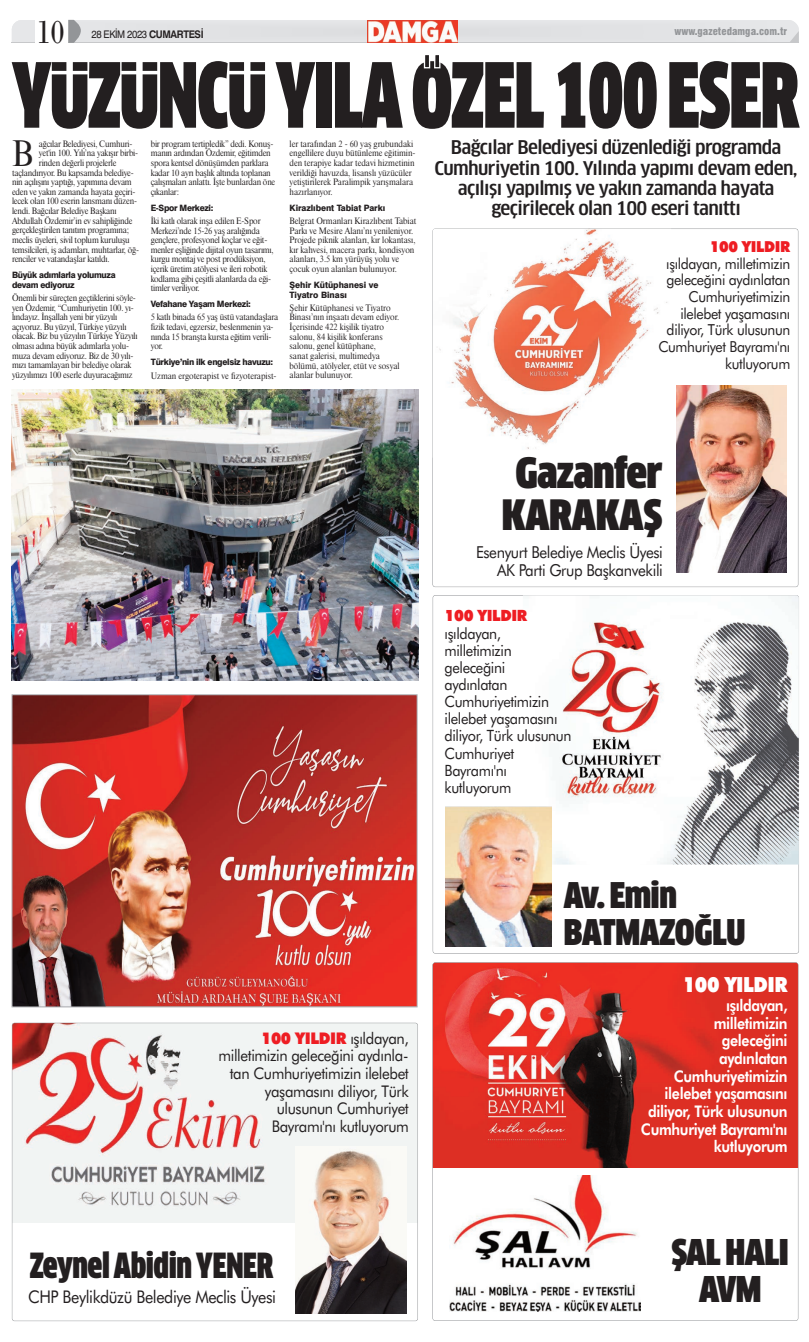
<style>
.page{position:relative;width:809px;height:1342px;background:#fff}
.page>*{position:absolute;margin:0;border:0;box-sizing:border-box;transform-origin:0 0}
.t1{font:900 condensed 87.41px "Clan Pro";letter-spacing:-.015em;color:#231f20;scale:.87 1}
.t2{font:900 condensed 40.86px/41.7px "Clan Pro";letter-spacing:-.005em;color:#231f20;text-align:center;scale:1.11 1}
.t3{font:900 condensed 34.65px/37.4px "Clan Pro";letter-spacing:-.015em;color:#231f20;text-align:center;scale:1.09 1}
.t4{font:34.65px "Bodoni";color:#231f20;scale:.84 1}
.t5{font:34.65px "Dutch 801 BT Roman Headline";color:#231f20;scale:.96 1}
.t6{font:900 condensed 34.56px/37.4px "Clan Pro";letter-spacing:-.01em;color:#231f20;scale:1.06 1}
.t7{font:900 condensed 33.86px "Clan Pro";letter-spacing:-.015em;color:#231f20;scale:.96 1}
.t8{font:900 20.82px "Futura BT";letter-spacing:-.025em;color:#fff;scale:.88 1}
.t9{font:500 condensed 18.46px/20.3px "Clan Pro";letter-spacing:-.025em;color:#231f20;text-align:center;scale:1.35 1}
.t10{font:17.5px "Futura BT";letter-spacing:-.025em;color:#231f20;scale:.92 1}
.t11{font:16.54px/18.1px "Futura BT";letter-spacing:-.025em;color:#231f20;text-align:right;scale:.92 1}
.t12{font:16.1px/17.7px "Futura BT";letter-spacing:-.025em;color:#231f20;text-align:right;scale:.93 1}
.t13{font:800 16.1px/17.7px "Futura BT";letter-spacing:-.025em;color:#fff;text-align:right;scale:.88 1}
.t14{font:15.58px/17.2px "Futura BT";letter-spacing:-.025em;color:#231f20;scale:.93 1}
.t15{font:900 15.58px "Futura BT";letter-spacing:-.025em;color:#ee1d23;scale:.93 1}
.t16{font:15.14px/16.7px "Futura BT";letter-spacing:-.025em;color:#231f20;text-align:right;scale:.93 1}
.t17{font:900 15.14px "Futura BT";letter-spacing:-.025em;color:#ee1d23;scale:.93 1}
.t18{font:900 condensed 10.5px "Swiss 721 BT";letter-spacing:.005em;color:#939598}
.t19{font:10.5px "Swiss 721 BT";letter-spacing:-.04em;color:#231f20;scale:.92 1}
.t20{font:8.75px/9.6px "Dutch 801 BT Roman Headline";letter-spacing:-.025em;color:#231f20;scale:.96 1}
.t21{font:8.75px/9.6px "Dutch 801 BT Roman Headline";letter-spacing:-.005em;color:#231f20;scale:.96 1}
.t22{font:800 8.75px/9.6px "Swiss 721 BT";letter-spacing:-.035em;color:#231f20;scale:.96 1}
.t23{font:800 8.75px/9.6px "Swiss 721 BT";letter-spacing:-.005em;color:#231f20;scale:.96 1}
.s1{font-weight:700}
.s2{font-weight:900;color:#ee1d23}
</style>
<div class="page">
<svg style="left:11px;top:19px;width:788px;height:24px;background:#e2e3e5"></svg>
<img style="left:367px;top:20px;width:91px;height:23px">
<img style="left:14px;top:696px;width:401px;height:309px">
<div style="left:12px;top:694px;width:405px;height:313px;border:1px solid #a8a9ad"></div>
<img style="left:12px;top:1023px;width:406px;height:199px">
<div style="left:12px;top:1023px;width:406px;height:298px;border:1px solid #939598;border-radius:3px"></div>
<img style="left:433px;top:229px;width:234px;height:220px">
<img style="left:523px;top:595px;width:275px;height:269px">
<img style="left:434px;top:964px;width:362px;height:203px">
<div style="left:432px;top:962px;width:366px;height:359px;border:1px solid #939598;border-radius:3px"></div>
<img style="left:295px;top:1146px;width:111px;height:167px">
<img style="left:676px;top:385px;width:110px;height:188px">
<img style="left:445px;top:807px;width:106px;height:139px">
<img style="left:449px;top:1176px;width:191px;height:135px">
<img style="left:12px;top:389px;width:406px;height:292px">
<hr style="left:425px;top:55px;width:4px;height:12px;background:#231f20">
<div style="left:424px;top:54px;width:6px;height:14px;border:1px solid #fff"></div>
<hr style="left:435px;top:55px;width:4px;height:12px;background:#231f20">
<div style="left:434px;top:54px;width:6px;height:14px;border:1px solid #fff"></div>
<h3 class="t4" style="left:37px;top:10px;width:35px">10</h3>
<p class="t19" style="left:91px;top:28px;width:123px">28 EKİM 2023 <span class="s1">CUMARTESİ</span></p>
<p class="t18" style="left:674px;top:25px;width:114px">www.gazetedamga.com.tr</p>
<h1 class="t1" style="left:12px;top:62px;width:906px">YUZUNCU YILA OZEL 100 ESER</h1>
<h3 class="t5" style="left:12px;top:134px;width:23px">B</h3>
<p class="t20" style="left:39px;top:139px;width:99px">ağcılar Belediyesi, Cumhuri-</p>
<p class="t20" style="left:39px;top:148px;width:105px">yet'in 100. Yılı’na yakışır birbi-</p>
<p class="t20" style="left:39px;top:158px;width:82px">rinden değerli projelerle</p>
<p class="t20" style="left:12px;top:168px;width:128px">taçlandırıyor. Bu kapsamda belediye-</p>
<p class="t20" style="left:12px;top:177px;width:126px">nin açılışını yaptığı, yapımına devam</p>
<p class="t20" style="left:12px;top:187px;width:130px">eden ve yakın zamanda hayata geçiri-</p>
<p class="t20" style="left:12px;top:197px;width:132px">lecek olan 100 eserin lansmanı düzen-</p>
<p class="t20" style="left:12px;top:206px;width:110px">lendi. Bağcılar Belediye Başkanı</p>
<p class="t20" style="left:12px;top:216px;width:127px">Abdullah Özdemir’in ev sahipliğinde</p>
<p class="t20" style="left:12px;top:225px;width:123px">gerçekleştirilen tanıtım programına;</p>
<p class="t20" style="left:12px;top:235px;width:124px">meclis üyeleri, sivil toplum kuruluşu</p>
<p class="t20" style="left:12px;top:245px;width:134px">temsilcileri, iş adamları, muhtarlar, öğ-</p>
<p class="t20" style="left:12px;top:254px;width:103px">renciler ve vatandaşlar katıldı.</p>
<p class="t22" style="left:12px;top:270px;width:109px">Büyük adımlarla yolumuza devam ediyoruz</p>
<p class="t20" style="left:12px;top:293px;width:132px">Önemli bir süreçten geçtiklerini söyle&shy;yen Özdemir, “Cumhuriyetin 100. yı&shy;lındayız. İnşallah yeni bir yüzyılı açıyoruz. Bu yüzyıl, Türkiye yüzyılı olacak. Biz bu yüzyılın Türkiye Yüzyılı olması adına büyük adımlarla yolu&shy;muza devam ediyoruz. Biz de 30 yılı&shy;mızı tamamlayan bir belediye olarak yüzyılımızı 100 eserle duyuracağımız</p>
<p class="t20" style="left:151px;top:139px;width:131px">bir program tertipledik” dedi. Konuş&shy;manın ardından Özdemir, eğitimden spora kentsel dönüşümden parklara kadar 10 ayrı başlık altında toplanan çalışmaları anlattı. İşte bunlardan öne çıkanlar:</p>
<p class="t22" style="left:151px;top:203px;width:67px">E-Spor Merkezi:</p>
<p class="t20" style="left:151px;top:216px;width:129px">İki katlı olarak inşa edilen E-Spor Merkezi’nde 15-26 yaş aralığında gençlere, profesyonel koçlar ve eğit&shy;menler eşliğinde dijital oyun tasarımı, kurgu montaj ve post prodüksiyon, içerik üretim atölyesi ve ileri robotik kodlama gibi çeşitli alanlarda da eği&shy;timler veriliyor.</p>
<p class="t22" style="left:151px;top:299px;width:106px">Vefahane Yaşam Merkezi:</p>
<p class="t20" style="left:151px;top:313px;width:134px">5 katlı binada 65 yaş üstü vatandaşlara fizik tedavi, egzersiz, beslenmenin ya&shy;nında 15 branşta kursta eğitim verili&shy;yor.</p>
<p class="t22" style="left:151px;top:357px;width:129px">Türkiye’nin ilk engelsiz havuzu:</p>
<p class="t21" style="left:151px;top:371px;width:132px">Uzman ergoterapist ve fizyoterapist-</p>
<p class="t21" style="left:289px;top:139px;width:133px">ler tarafından 2 - 60 yaş grubundaki engellilere duyu bütünleme eğitimin&shy;den terapiye kadar tedavi hizmetinin verildiği havuzda, lisanslı yüzücüler yetiştirilerek Paralimpik yarışmalara hazırlanıyor.</p>
<p class="t23" style="left:289px;top:203px;width:101px">Kirazlıbent Tabiat Parkı</p>
<p class="t21" style="left:289px;top:216px;width:134px">Belgrat Ormanları Kirazlıbent Tabiat Parkı ve Mesire Alanı’nı yenileniyor.<br>Projede piknik alanları, kır lokantası, kır kahvesi, macera parkı, kondisyon alanları, 3.5 km yürüyüş yolu ve çocuk oyun alanları bulunuyor.</p>
<p class="t23" style="left:289px;top:280px;width:94px">Şehir Kütüphanesi ve<br>Tiyatro Binası</p>
<p class="t21" style="left:289px;top:303px;width:116px">Şehir Kütüphanesi ve Tiyatro<br>Binası’nın inşaatı devam ediyor.<br>İçerisinde 422 kişilik tiyatro salonu, 84 kişilik konferans salonu, genel kütüphane,<br>sanat galerisi, multimedya bölümü, atölyeler, etüt ve sosyal alanlar bulunuyor.</p>
<h3 class="t9" style="left:434px;top:138px;width:270px">Bağcılar Belediyesi düzenlediği programda Cumhuriyetin 100. Yılında yapımı devam eden, açılışı yapılmış ve yakın zamanda hayata geçirilecek olan 100 eseri tanıttı</h3>
<h3 class="t17" style="left:709px;top:238px;width:88px">100 YILDIR</h3>
<h3 class="t16" style="left:658px;top:255px;width:143px">ışıldayan, milletimizin geleceğini aydınlatan<br>Cumhuriyetimizin ilelebet yaşamasını diliyor, Türk ulusunun<br>Cumhuriyet Bayramı'nı kutluyorum</h3>
<h2 class="t2" style="left:501px;top:455px;width:146px">GAZANFER<br>KARAKAŞ</h2>
<h3 class="t11" style="left:476px;top:543px;width:205px">Esenyurt Belediye Meclis Üyesi<br>AK Parti Grup Başkanvekili</h3>
<h3 class="t15" style="left:444px;top:607px;width:90px">100 YILDIR</h3>
<h3 class="t14" style="left:444px;top:625px;width:138px">ışıldayan, milletimizin geleceğini aydınlatan<br>Cumhuriyetimizin ilelebet yaşamasını diliyor, Türk ulusunun<br>Cumhuriyet<br>Bayramı'nı kutluyorum</h3>
<h3 class="t12" style="left:218px;top:1029px;width:206px"><span class="s2">100 YILDIR</span> ışıldayan, milletimizin geleceğini aydınla&shy;tan Cumhuriyetimizin ilelebet yaşamasını diliyor, Türk ulusunun Cumhuriyet<br>Bayramı'nı kutluyorum</h3>
<h3 class="t7" style="left:30px;top:1252px;width:255px">ZEYNEL ABIDIN YENER</h3>
<h3 class="t10" style="left:28px;top:1286px;width:271px">CHP Beylikdüzü Belediye Meclis Üyesi</h3>
<h3 class="t6" style="left:564px;top:878px;width:173px">AV. EMIN<br>BATMAZOĞLU</h3>
<h3 class="t8" style="left:682px;top:973px;width:121px">100 YILDIR</h3>
<h3 class="t13" style="left:641px;top:997px;width:168px">ışıldayan,<br>milletimizin<br>geleceğini<br>aydınlatan<br>Cumhuriyetimizin ilelebet yaşamasını diliyor, Türk ulusunun<br>Cumhuriyet Bayramı'nı kutluyorum</h3>
<h3 class="t3" style="left:671px;top:1235px;width:109px">ŞAL HALI<br>AVM</h3>
</div>
